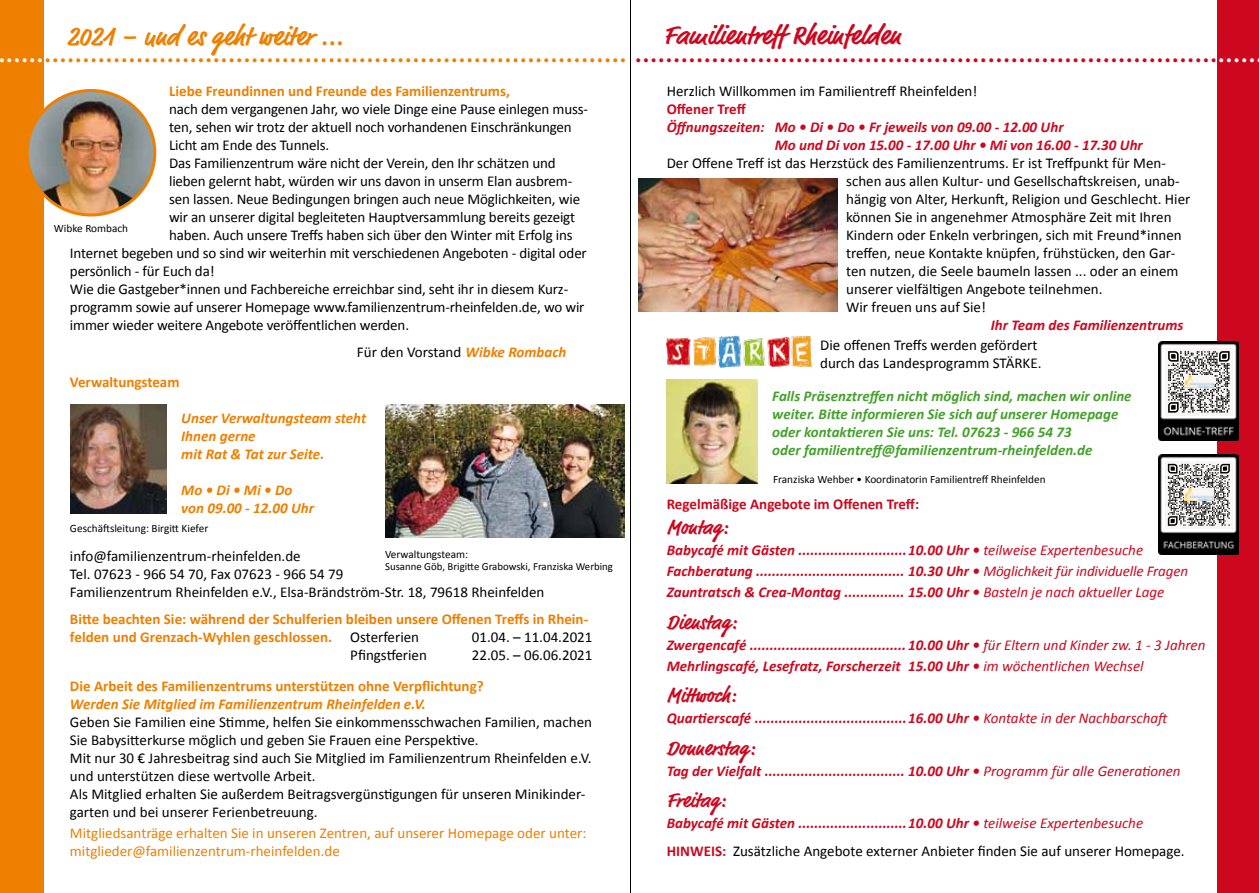
<style>
.page{position:relative;width:1259px;height:893px;background:#fff}
.page>*{position:absolute;margin:0;border:0;box-sizing:border-box;transform-origin:0 0}
.t1{font:700 27px "Market";color:#ee7f00}
.t2{font:700 27px "Market";color:#cd071e}
.t3{font:700 21px "Market";color:#cd071e}
.t4{font:15px/18px "Calibri";letter-spacing:-.005em;color:#000}
.t5{font:italic 700 15px/21px "Calibri";color:#cd071e}
.t6{font:700 15px/18px "Calibri";color:#ee7f00}
.t7{font:italic 700 15px/18px "Calibri";color:#44a12b}
.t8{font:italic 700 15px/18px "Calibri";color:#ee7f00}
.t9{font:15px/18px "Calibri";color:#ee7f00}
.t10{font:700 15px "Calibri";color:#cd071e}
.t11{font:11.25px "Calibri";color:#000}
.t12{font:10.8px "Calibri";color:#000}
.s1{color:#fff}
.s2{color:#cd071e}
.s3{font-weight:700;font-style:italic;color:#ee7f00}
.s4{font-weight:400;color:#000}
.s5{font-weight:400}
.s6{font-weight:700;font-style:italic;color:#cd071e}
.s7{font-style:italic;color:#cd071e}
.s8{font-weight:700;color:#cd071e}
</style>
<div class="page">
<div style="left:0;top:0;width:43px;height:893px;background:#ee7f00"></div>
<div style="left:1217px;top:0;width:42px;height:893px;background:#cd071e"></div>
<img style="left:385px;top:404px;width:239px;height:133px">
<img style="left:70px;top:404px;width:96px;height:109px">
<img style="left:30px;top:90px;width:125px;height:125px">
<div style="left:26px;top:89px;width:130px;height:127px;border:3px solid #ee7f00;border-radius:50%"></div>
<img style="left:638px;top:178px;width:199px;height:134px">
<img style="left:667px;top:335px;width:144px;height:32px">
<img style="left:666px;top:380px;width:91px;height:103px">
<img style="left:1158px;top:342px;width:80px;height:99px">
<div style="left:1165px;top:348px;width:67px;height:68px;background:#f9f5f5"></div>
<svg style="left:1168px;top:351px;width:61px;height:62px"></svg>
<img style="left:1184px;top:376px;width:29px;height:12px">
<img style="left:1158px;top:455px;width:80px;height:99px">
<div style="left:1165px;top:461px;width:67px;height:67px;background:#f9f5f5"></div>
<svg style="left:1167px;top:464px;width:62px;height:62px"></svg>
<img style="left:1184px;top:489px;width:29px;height:12px">
<hr style="left:630px;top:0;width:1px;height:893px;background:#000">
<h1 class="t2" style="left:664px;top:19px;width:239px">Familientreff Rheinfelden</h1>
<p class="t4" style="left:667px;top:82px;width:312px">Herzlich Willkommen im Familientreff Rheinfelden!</p>
<p class="t10" style="left:667px;top:100px;width:81px">Offener Treff</p>
<p class="t5" style="left:775px;top:118px;width:370px;line-height:18px;text-indent:-108px">Öffnungszeiten: Mo • Di • Do • Fr jeweils von 09.00 - 12.00 Uhr<br>Mo und Di von 15.00 - 17.00 Uhr • Mi von 16.00 - 17.30 Uhr</p>
<p class="t4" style="left:846px;top:154px;width:346px;text-indent:-179px">Der Offene Treff ist das Herzstück des Familienzentrums. Er ist Treffpunkt für Men&shy;schen aus allen Kultur- und Gesellschaftskreisen, unab&shy;hängig von Alter, Herkunft, Religion und Geschlecht. Hier können Sie in angenehmer Atmosphäre Zeit mit Ihren Kindern oder Enkeln verbringen, sich mit Freund*innen treffen, neue Kontakte knüpfen, frühstücken, den Gar&shy;ten nutzen, die Seele baumeln lassen ... oder an einem unserer vielfältigen Angebote teilnehmen.<br>Wir freuen uns auf Sie!</p>
<p class="t5" style="left:991px;top:315px;width:194px">Ihr Team des Familienzentrums</p>
<p class="t4" style="left:820px;top:336px;width:223px">Die offenen Treffs werden gefördert durch das Landesprogramm STÄRKE.</p>
<p class="t7" style="left:772px;top:387px;width:361px">Falls Präsenztreffen nicht möglich sind, machen wir online weiter. Bitte informieren Sie sich auf unserer Homepage oder kontaktieren Sie uns: Tel. 07623 - 966 54 73<br>oder familientreff@familienzentrum-rheinfelden.de</p>
<h1 class="t1" style="left:67px;top:20px;width:278px">2021 – und es geht weiter ...</h1>
<h1 class="t1" style="left:-2px;top:37px;width:1259px"><span class="s1">......</span>............................................................................<span class="s1">.</span><span class="s2">............................................................................</span><span class="s1">.....</span></h1>
<p class="t6" style="left:169px;top:82px;width:342px">Liebe Freundinnen und Freunde des Familienzentrums,</p>
<p class="t4" style="left:169px;top:100px;width:420px">nach dem vergangenen Jahr, wo viele Dinge eine Pause einlegen muss-</p>
<p class="t4" style="left:169px;top:118px;width:404px">ten, sehen wir trotz der aktuell noch vorhandenen Einschränkungen</p>
<p class="t4" style="left:169px;top:136px;width:162px">Licht am Ende des Tunnels.</p>
<p class="t4" style="left:169px;top:154px;width:388px">Das Familienzentrum wäre nicht der Verein, den Ihr schätzen und</p>
<p class="t4" style="left:169px;top:172px;width:405px">lieben gelernt habt, würden wir uns davon in unserm Elan ausbrem-</p>
<p class="t4" style="left:169px;top:190px;width:413px">sen lassen. Neue Bedingungen bringen auch neue Möglichkeiten, wie</p>
<p class="t4" style="left:169px;top:208px;width:407px">wir an unserer digital begleiteten Hauptversammlung bereits gezeigt</p>
<p class="t4" style="left:169px;top:226px;width:405px">haben. Auch unsere Treffs haben sich über den Winter mit Erfolg ins</p>
<p class="t4" style="left:70px;top:244px;width:518px">Internet begeben und so sind wir weiterhin mit verschiedenen Angeboten - digital oder</p>
<p class="t4" style="left:70px;top:262px;width:146px">persönlich - für Euch da!</p>
<p class="t4" style="left:70px;top:280px;width:500px">Wie die Gastgeber*innen und Fachbereiche erreichbar sind, seht ihr in diesem Kurz-</p>
<p class="t4" style="left:70px;top:298px;width:516px">programm sowie auf unserer Homepage www.familienzentrum-rheinfelden.de, wo wir</p>
<p class="t4" style="left:70px;top:316px;width:341px">immer wieder weitere Angebote veröffentlichen werden.</p>
<p class="t4" style="left:357px;top:343px;width:211px">Für den Vorstand <span class="s3">Wibke Rombach</span></p>
<p class="t11" style="left:54px;top:221px;width:76px">Wibke Rombach</p>
<p class="t6" style="left:70px;top:373px;width:111px">Verwaltungsteam</p>
<p class="t8" style="left:181px;top:409px;width:186px">Unser Verwaltungsteam steht<br>Ihnen gerne<br>mit Rat &amp; Tat zur Seite.</p>
<p class="t8" style="left:181px;top:481px;width:134px">Mo • Di • Mi • Do von 09.00 - 12.00 Uhr</p>
<p class="t4" style="left:70px;top:547px;width:476px">info@familienzentrum-rheinfelden.de<br>Tel. 07623 - 966 54 70, Fax 07623 - 966 54 79<br>Familienzentrum Rheinfelden e.V., Elsa-Brändström-Str. 18, 79618 Rheinfelden</p>
<p class="t6" style="left:70px;top:610px;width:520px">Bitte beachten Sie: während der Schulferien bleiben unsere Offenen Treffs in Rhein&shy;felden und Grenzach-Wyhlen geschlossen. <span class="s4">Osterferien</span></p>
<p class="t11" style="left:773px;top:472px;width:274px">Franziska Wehber • Koordinatorin Familientreff Rheinfelden</p>
<p class="t10" style="left:667px;top:494px;width:254px">Regelmäßige Angebote im Offenen Treff:</p>
<h2 class="t3" style="left:667px;top:515px;width:62px">Montag:</h2>
<p class="t5" style="left:667px;top:540px;width:523px">Babycafé mit Gästen ...........................10.00 Uhr • <span class="s5">teilweise Expertenbesuche<br></span>Fachberatung ..................................... 10.30 Uhr • <span class="s5">Möglichkeit für individuelle Fragen<br></span>Zauntratsch &amp; Crea-Montag ............... 15.00 Uhr • <span class="s5">Basteln je nach aktueller Lage</span></p>
<h2 class="t3" style="left:667px;top:609px;width:71px">Dienstag:</h2>
<p class="t5" style="left:667px;top:634px;width:540px">Zwergencafé ....................................... 10.00 Uhr • <span class="s5">für Eltern und Kinder zw. 1 - 3 Jahren<br></span>Mehrlingscafé, Lesefratz, Forscherzeit 15.00 Uhr • <span class="s5">im wöchentlichen Wechsel</span></p>
<h2 class="t3" style="left:667px;top:683px;width:70px">Mittwoch:</h2>
<p class="t5" style="left:667px;top:708px;width:504px">Quartierscafé ......................................16.00 Uhr • <span class="s5">Kontakte in der Nachbarschaft</span></p>
<h2 class="t3" style="left:667px;top:735px;width:89px">Donnerstag:</h2>
<p class="t5" style="left:667px;top:760px;width:515px">Tag der Vielfalt ................................... 10.00 Uhr • <span class="s5">Programm für alle Generationen</span></p>
<h2 class="t3" style="left:667px;top:788px;width:60px">Freitag:</h2>
<p class="t4" style="left:667px;top:809px;width:519px;line-height:27.8px"><span class="s6">Babycafé mit Gästen ...........................10.00 Uhr •</span> <span class="s7">teilweise Expertenbesuche<br></span><span class="s8">HINWEIS:</span> Zusätzliche Angebote externer Anbieter finden Sie auf unserer Homepage.</p>
<p class="t11" style="left:70px;top:522px;width:140px">Geschäftsleitung: Birgitt Kiefer</p>
<p class="t11" style="left:385px;top:547px;width:85px">Verwaltungsteam:</p>
<p class="t12" style="left:385px;top:560px;width:229px">Susanne Göb, Brigitte Grabowski, Franziska Werbing</p>
<p class="t4" style="left:472px;top:628px;width:122px">01.04. – 11.04.2021</p>
<p class="t4" style="left:350px;top:646px;width:78px">Pfingstferien</p>
<p class="t4" style="left:472px;top:646px;width:122px">22.05. – 06.06.2021</p>
<p class="t6" style="left:70px;top:677px;width:415px">Die Arbeit des Familienzentrums unterstützen ohne Verpflichtung?</p>
<p class="t8" style="left:70px;top:695px;width:357px">Werden Sie Mitglied im Familienzentrum Rheinfelden e.V.</p>
<p class="t4" style="left:70px;top:713px;width:523px">Geben Sie Familien eine Stimme, helfen Sie einkommensschwachen Familien, machen Sie Babysitterkurse möglich und geben Sie Frauen eine Perspektive.<br>Mit nur 30 € Jahresbeitrag sind auch Sie Mitglied im Familienzentrum Rheinfelden e.V. und unterstützen diese wertvolle Arbeit.<br>Als Mitglied erhalten Sie außerdem Beitragsvergünstigungen für unseren Minikinder&shy;garten und bei unserer Ferienbetreuung.</p>
<p class="t9" style="left:70px;top:824px;width:518px">Mitgliedsanträge erhalten Sie in unseren Zentren, auf unserer Homepage oder unter: mitglieder@familienzentrum-rheinfelden.de</p>
</div>
